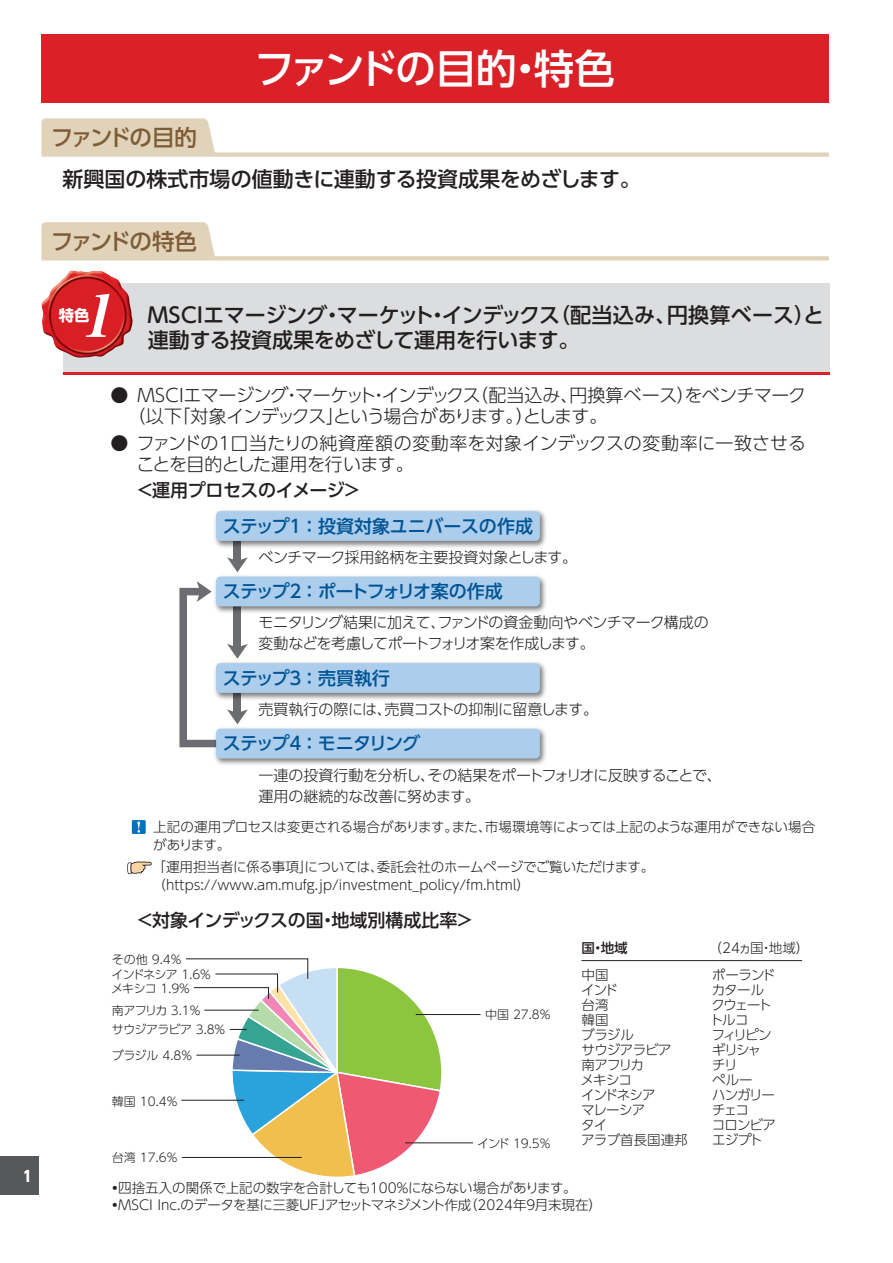
<style>
.page{position:relative;width:893px;height:1263px;background:#fff}
.page>*{position:absolute;margin:0;border:0;box-sizing:border-box;transform-origin:0 0}
.t1{font:italic 58.5px "Midashi Min Pr 5 MA31";color:#fff;scale:1.04 1}
.t2{font:500 40.5px "UD Shin Go Pro";letter-spacing:-.06em;color:#fff}
.t3{font:500 22.5px "UD Shin Go Pro";letter-spacing:-.095em;color:#7e5d36}
.t4{font:500 21px/25.5px "UD Shin Go Pro";letter-spacing:-.015em;color:#231f20}
.t5{font:300 18px/21px "UD Shin Go Pro";letter-spacing:-.025em;color:#231f20}
.t6{font:300 18px/21px "UD Shin Go Pro";letter-spacing:-.005em;color:#231f20}
.t7{font:500 18px "UD Shin Go Pro";letter-spacing:-.105em;color:#005495}
.t8{font:500 18px "UD Shin Go Pro";color:#231f20}
.t9{font:500 18px "UD Shin Go Pro";letter-spacing:-.01em;color:#005495}
.t10{font:500 18px "UD Shin Go Pro";letter-spacing:-.02em;color:#231f20}
.t11{font:500 18px "UD Shin Go Pro";letter-spacing:-.045em;color:#005495}
.t12{font:700 15.3px "UD Shin Go Pro";color:#fff}
.t13{font:300 15px/21px "UD Shin Go Pro";letter-spacing:-.03em;color:#231f20}
.t14{font:800 15px "UD Shin Go Pro";color:#fff;scale:.9 1}
.t15{font:300 13.5px/18px "UD Shin Go Pro";letter-spacing:-.025em;color:#231f20}
.t16{font:300 13.5px/18px "UD Shin Go Pro";color:#231f20}
.t17{font:300 13.5px/15px "UD Shin Go Pro";letter-spacing:-.055em;color:#231f20}
.t18{font:300 13.5px/15px "UD Shin Go Pro";letter-spacing:-.095em;color:#231f20}
.t19{font:300 13.5px/27px "UD Shin Go Pro";letter-spacing:-.045em;color:#231f20}
.t20{font:500 13.5px "UD Shin Go Pro";color:#231f20}
.t21{font:300 12px/14.5px "UD Shin Go Pro";letter-spacing:-.065em;color:#231f20}
.t22{font:300 12px "UD Shin Go Pro";letter-spacing:-.045em;color:#231f20}
.s1{font-weight:700}
</style>
<div class="page">
<div style="left:0;top:1157px;width:38px;height:38px;background:#57585a"></div>
<div style="left:41px;top:35px;width:788px;height:68px;background:#da2128"></div>
<svg style="left:41px;top:118px;width:788px;height:39px"></svg>
<svg style="left:41px;top:222px;width:788px;height:38px"></svg>
<div style="left:63px;top:283px;width:766px;height:92px;background:#dcdddf"></div>
<hr style="left:63px;top:372px;width:766px;height:3px;background:#da2128">
<img style="left:41px;top:271px;width:92px;height:87px">
<div style="left:234px;top:541px;width:7px;height:21px;background:#6c6d70"></div>
<svg style="left:227px;top:557px;width:21px;height:15px"></svg>
<svg style="left:179px;top:581px;width:69px;height:166px"></svg>
<img style="left:214px;top:510px;width:332px;height:40px">
<div style="left:216px;top:511px;width:324px;height:30px;background:#accdeb;border-radius:4px"></div>
<img style="left:212px;top:576px;width:334px;height:40px">
<div style="left:216px;top:577px;width:324px;height:29px;background:#accdeb;border-radius:4px"></div>
<img style="left:212px;top:659px;width:334px;height:43px">
<div style="left:216px;top:663px;width:324px;height:30px;background:#accdeb;border-radius:4px"></div>
<img style="left:212px;top:724px;width:334px;height:41px">
<div style="left:216px;top:729px;width:324px;height:29px;background:#accdeb;border-radius:4px"></div>
<div style="left:132px;top:820px;width:14px;height:14px;background:#0072bc"></div>
<svg style="left:137px;top:821px;width:3px;height:12px"></svg>
<svg style="left:127px;top:861px;width:25px;height:14px"></svg>
<svg style="left:185px;top:958px;width:258px;height:219px"></svg>
<hr style="left:181px;top:1100px;width:63px;height:1px;background:#231f20">
<hr style="left:182px;top:1157px;width:120px;height:1px;background:#231f20">
<hr style="left:196px;top:1055px;width:44px;height:1px;background:#231f20">
<hr style="left:405px;top:1142px;width:68px;height:1px;background:#231f20">
<hr style="left:416px;top:1014px;width:64px;height:1px;background:#231f20">
<hr style="left:204px;top:1010px;width:55px;height:1px;background:#231f20">
<hr style="left:581px;top:960px;width:221px;height:1px;background:#231f20">
<p class="t14" style="left:23px;top:1163px;width:11px">1</p>
<h2 class="t2" style="left:254px;top:36px;width:362px">ファンドの目的・特色</h2>
<h3 class="t3" style="left:51px;top:119px;width:147px">ファンドの目的</h3>
<h3 class="t4" style="left:62px;top:166px;width:580px">新興国の株式市場の値動きに連動する投資成果をめざします。</h3>
<h3 class="t3" style="left:51px;top:223px;width:148px">ファンドの特色</h3>
<h1 class="t1" style="left:80px;top:270px;width:49px">1</h1>
<h3 class="t4" style="left:148px;top:301px;width:678px">ＭＳＣＩエマージング・マーケット・インデックス（配当込み、円換算ベース）と連動する投資成果をめざして運用を行います。</h3>
<p class="t5" style="left:110px;top:384px;width:19px">●</p>
<p class="t5" style="left:110px;top:432px;width:19px">●</p>
<p class="t12" style="left:59px;top:302px;width:32px">特色</p>
<p class="t5" style="left:128px;top:384px;width:680px;text-indent:10px">ＭＳＣＩエマージング・マーケット・インデックス（配当込み、円換算ベース）をベンチマーク（以下「対象インデックス」という場合があります。）とします。</p>
<p class="t6" style="left:136px;top:432px;width:671px">ファンドの１口当たりの純資産額の変動率を対象インデックスの変動率に一致させることを目的とした運用を行います。</p>
<p class="t10" style="left:136px;top:475px;width:227px">＜運用プロセスのイメージ＞</p>
<p class="t9" style="left:223px;top:511px;width:312px">ステップ１ ：投資対象ユニバースの作成</p>
<p class="t13" style="left:259px;top:546px;width:320px">ベンチマーク採用銘柄を主要投資対象とします。</p>
<p class="t7" style="left:223px;top:577px;width:281px">ステップ２ ：ポートフォリオ案の作成</p>
<p class="t13" style="left:258px;top:611px;width:452px">モニタリング結果に加えて、ファンドの資金動向やベンチマーク構成の変動などを考慮してポートフォリオ案を作成します。</p>
<p class="t11" style="left:223px;top:663px;width:169px">ステップ３ ：売買執行</p>
<p class="t13" style="left:259px;top:698px;width:341px">売買執行の際には、売買コストの抑制に留意します。</p>
<p class="t7" style="left:223px;top:729px;width:199px">ステップ４ ：モニタリング</p>
<p class="t13" style="left:259px;top:764px;width:465px">一連の投資行動を分析し、その結果をポートフォリオに反映することで、運用の継続的な改善に努めます。</p>
<p class="t15" style="left:153px;top:817px;width:664px">上記の運用プロセスは変更される場合があります。また、市場環境等によっては上記のような運用ができない場合があります。</p>
<p class="t16" style="left:153px;top:858px;width:503px">「運用担当者に係る事項」については、委託会社のホームページでご覧いただけます。（https://www.am.mufg.jp/investment_policy/fm.html）</p>
<p class="t8" style="left:136px;top:905px;width:340px">＜対象インデックスの国・地域別構成比率＞</p>
<p class="t21" style="left:111px;top:951px;width:102px">その他 9.4％<br>インドネシア 1.6％メキシコ 1.9％</p>
<p class="t21" style="left:112px;top:1001px;width:116px;line-height:18.8px">南アフリカ 3.1％<br>サウジアラビア 3.8％</p>
<p class="t22" style="left:112px;top:1046px;width:83px">ブラジル 4.8％</p>
<p class="t22" style="left:112px;top:1091px;width:68px">韓国 10.4％</p>
<p class="t22" style="left:485px;top:1004px;width:68px">中国 27.8％</p>
<p class="t22" style="left:112px;top:1148px;width:68px">台湾 17.6％</p>
<p class="t22" style="left:477px;top:1133px;width:75px">インド 19.5％</p>
<p class="t20" style="left:581px;top:937px;width:48px">国・地域</p>
<p class="t19" style="left:709px;top:934px;width:102px">（24ヵ国・地域）ポーランド</p>
<p class="t18" style="left:710px;top:982px;width:68px">カタールクウェートトルコ<br>フィリピンギリシャ<br>チリ<br>ペルー<br>ハンガリーチェコ<br>コロンビアエジプト</p>
<p class="t17" style="left:581px;top:967px;width:109px">中国<br>インド<br>台湾<br>韓国<br>ブラジル<br>サウジアラビア南アフリカ<br>メキシコ<br>インドネシア<br>マレーシア<br>タイ<br>アラブ首長国連邦</p>
<p class="t15" style="left:108px;top:1179px;width:495px;line-height:16.5px"><span class="s1">・</span>四捨五入の関係で上記の数字を合計しても100％にならない場合があります。<span class="s1">・</span>MSCI Inc.のデータを基に三菱ＵＦＪアセットマネジメント作成（2024年９月末現在）</p>
</div>
